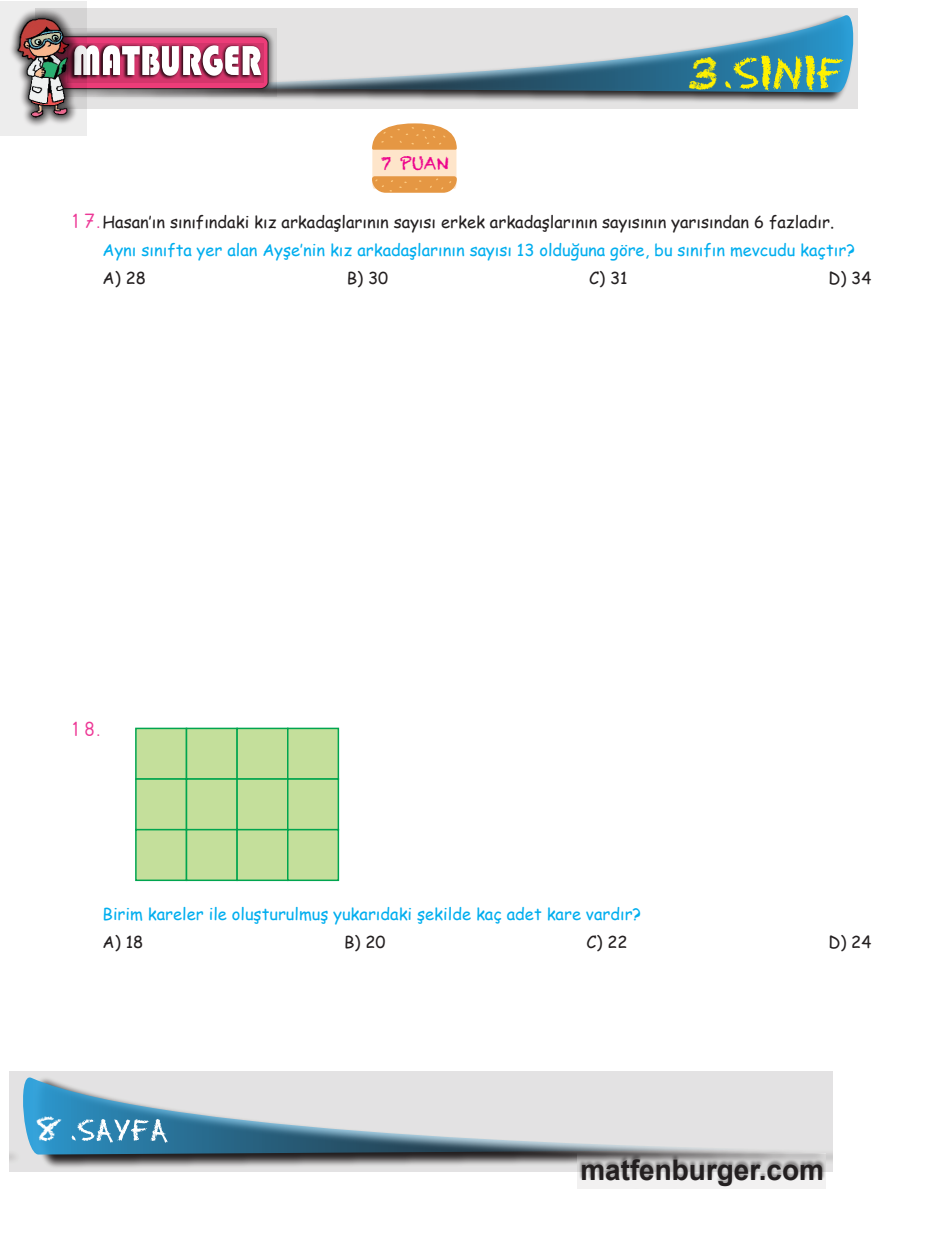
<style>
.page{position:relative;width:936px;height:1234px;background:#fff}
.page>*{position:absolute;margin:0;border:0;box-sizing:border-box;transform-origin:0 0}
.t1{font:45px "Chalkduster";color:#fff101}
.t2{font:33px "Chalkduster";color:#fff}
.t3{font:700 28.35px "Arial";color:#231f20}
.t4{font:18px "ALFABET98 Normal";color:#ed3896}
.t5{font:16.95px "Chalkduster";color:#ed028c}
.Soru_Bold{font:16.5px "Comic Sans MS";color:#00aeef}
.Şıklar_Yaslı{font:16.5px "Comic Sans MS";color:#231f20}
.s1{font-family:"ALFABET98 Normal";font-size:18px;color:#ed3896}
</style>
<div class="page">
<svg style="left:9px;top:1071px;width:823px;height:100px;background:#b8b7b8"></svg>
<svg style="left:86px;top:9px;width:771px;height:100px;background:#c9c8c8"></svg>
<svg style="left:86px;top:15px;width:767px;height:77px;background:#abbdc7"></svg>
<svg style="left:577px;top:1153px;width:248px;height:34px"></svg>
<svg style="left:724px;top:55px;width:119px;height:36px;background:#6aa67b"></svg>
<svg style="left:86px;top:28px;width:190px;height:69px;background:#a2a1a1"></svg>
<svg style="left:86px;top:36px;width:183px;height:53px"></svg>
<svg style="left:0;top:1px;width:86px;height:134px;background:#e1d8db"></svg>
<img style="left:10px;top:11px;width:66px;height:115px">
<svg style="left:23px;top:1077px;width:800px;height:77px;background:#b4c5ce"></svg>
<svg style="left:71px;top:1118px;width:96px;height:24px"></svg>
<div style="left:136px;top:728px;width:50px;height:50px;background:#c4df9b"></div>
<div style="left:135px;top:727px;width:52px;height:52px;border:2px solid #00a54f"></div>
<div style="left:186px;top:728px;width:51px;height:50px;background:#c4df9b"></div>
<div style="left:186px;top:727px;width:52px;height:52px;border:2px solid #00a54f"></div>
<div style="left:237px;top:728px;width:51px;height:50px;background:#c4df9b"></div>
<div style="left:236px;top:727px;width:52px;height:52px;border:2px solid #00a54f"></div>
<div style="left:288px;top:728px;width:50px;height:50px;background:#c4df9b"></div>
<div style="left:287px;top:727px;width:52px;height:52px;border:2px solid #00a54f"></div>
<div style="left:136px;top:778px;width:50px;height:51px;background:#c4df9b"></div>
<div style="left:135px;top:778px;width:52px;height:52px;border:2px solid #00a54f"></div>
<div style="left:186px;top:778px;width:51px;height:51px;background:#c4df9b"></div>
<div style="left:186px;top:778px;width:52px;height:52px;border:2px solid #00a54f"></div>
<div style="left:237px;top:778px;width:51px;height:51px;background:#c4df9b"></div>
<div style="left:236px;top:778px;width:52px;height:52px;border:2px solid #00a54f"></div>
<div style="left:288px;top:778px;width:50px;height:51px;background:#c4df9b"></div>
<div style="left:287px;top:778px;width:52px;height:52px;border:2px solid #00a54f"></div>
<div style="left:136px;top:829px;width:50px;height:51px;background:#c4df9b"></div>
<div style="left:135px;top:828px;width:52px;height:52px;border:2px solid #00a54f"></div>
<div style="left:186px;top:829px;width:51px;height:51px;background:#c4df9b"></div>
<div style="left:186px;top:828px;width:52px;height:52px;border:2px solid #00a54f"></div>
<div style="left:237px;top:829px;width:51px;height:51px;background:#c4df9b"></div>
<div style="left:236px;top:828px;width:52px;height:52px;border:2px solid #00a54f"></div>
<div style="left:288px;top:829px;width:50px;height:51px;background:#c4df9b"></div>
<div style="left:287px;top:828px;width:52px;height:52px;border:2px solid #00a54f"></div>
<svg style="left:372px;top:123px;width:85px;height:70px;background:#f1be87"></svg>
<p class="t5" style="left:381px;top:152px;width:69px">7 PUAN</p>
<h1 class="t1" style="left:687px;top:47px;width:32px">3</h1>
<p class="Şıklar_Yaslı" style="left:73px;top:210px;width:762px"><span class="s1">17.</span> Hasan’ın sınıfındaki kız arkadaşlarının sayısı erkek arkadaşlarının sayısının yarısından 6 fazladır.</p>
<p class="Soru_Bold" style="left:103px;top:238px;width:753px">Aynı sınıfta yer alan Ayşe’nin kız arkadaşlarının sayısı 13 olduğuna göre, bu sınıfın mevcudu kaçtır?</p>
<p class="Şıklar_Yaslı" style="left:103px;top:266px;width:45px">A) 28</p>
<p class="Şıklar_Yaslı" style="left:346px;top:266px;width:43px">B) 30</p>
<p class="Şıklar_Yaslı" style="left:589px;top:266px;width:40px">C) 31</p>
<p class="Şıklar_Yaslı" style="left:828px;top:266px;width:45px">D) 34</p>
<p class="t4" style="left:73px;top:717px;width:29px">18.</p>
<p class="Soru_Bold" style="left:103px;top:901px;width:540px">Birim kareler ile oluşturulmuş yukarıdaki şekilde kaç adet kare vardır?</p>
<p class="Şıklar_Yaslı" style="left:103px;top:929px;width:42px">A) 18</p>
<p class="Şıklar_Yaslı" style="left:344px;top:929px;width:43px">B) 20</p>
<p class="Şıklar_Yaslı" style="left:586px;top:929px;width:43px">C) 22</p>
<p class="Şıklar_Yaslı" style="left:828px;top:929px;width:45px">D) 24</p>
<h2 class="t2" style="left:35px;top:1109px;width:28px">8</h2>
<h3 class="t3" style="left:580px;top:1150px;width:245px">matfenburger.com</h3>
</div>
